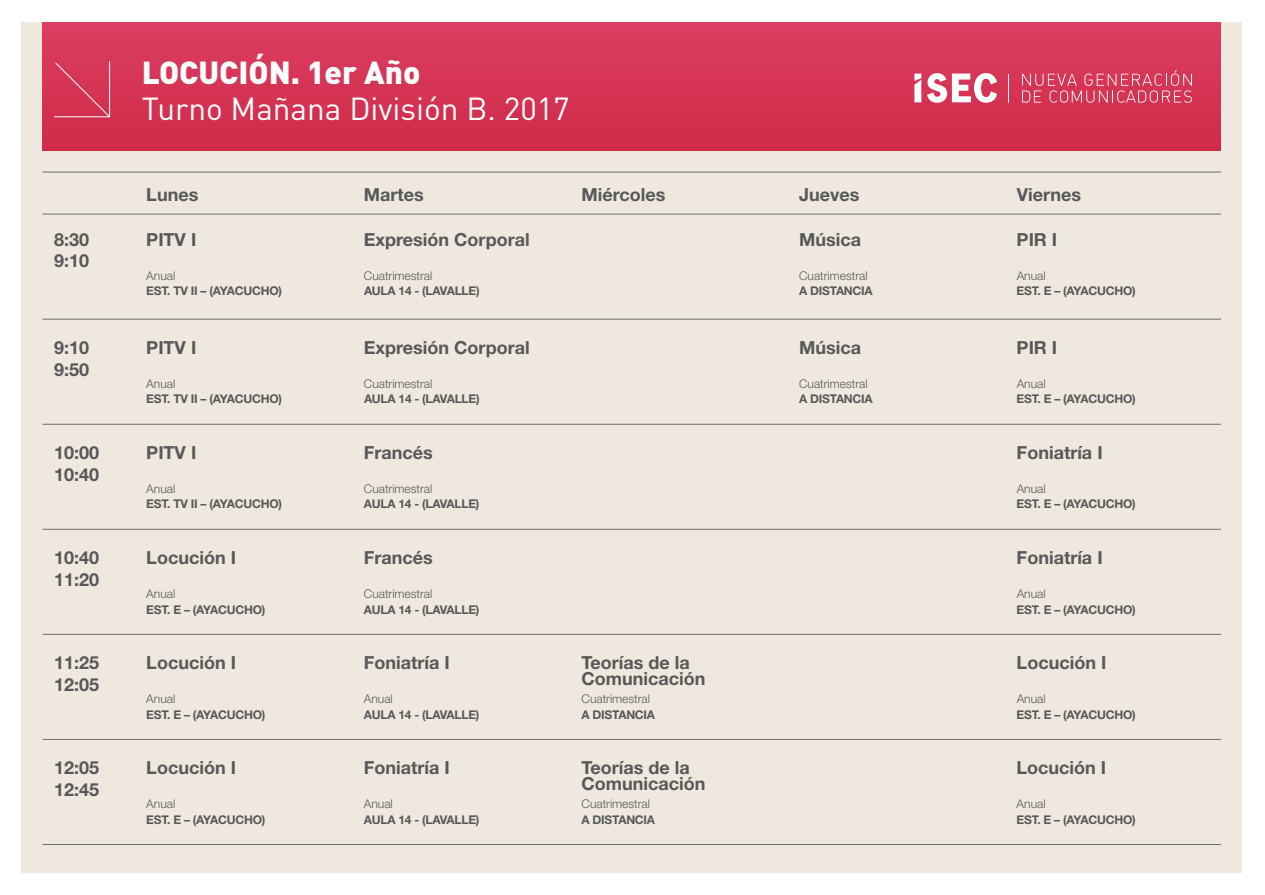
<style>
.page{position:relative;width:1265px;height:895px;background:#fff}
.page>*{position:absolute;margin:0;border:0;box-sizing:border-box;transform-origin:0 0}
.t1{font:31.5px "DIN Pro";color:#fff}
.t2{font:900 31.5px "DIN Pro";color:#fff}
.t3{font:700 18px/21.6px "Helvetica Neue LT Std";color:#57585a}
.t4{font:700 12px "Helvetica Neue LT Std";letter-spacing:-.02em;color:#57585a}
.t5{font:300 12px "Helvetica Neue LT Std";color:#57585a}
</style>
<div class="page">
<div style="left:21px;top:22px;width:1221px;height:850px;background:#efe8de"></div>
<div style="left:43px;top:22px;width:1177px;height:129px;background:#d53555"></div>
<svg style="left:1022px;top:70px;width:169px;height:33px"></svg>
<svg style="left:927px;top:73px;width:70px;height:30px"></svg>
<svg style="left:914px;top:74px;width:7px;height:28px"></svg>
<hr style="left:43px;top:172px;width:1177px;height:1px;background:#6c6d70">
<hr style="left:43px;top:214px;width:1177px;height:1px;background:#6c6d70">
<hr style="left:43px;top:319px;width:1177px;height:1px;background:#6c6d70">
<hr style="left:43px;top:424px;width:1177px;height:1px;background:#6c6d70">
<hr style="left:43px;top:529px;width:1177px;height:1px;background:#6c6d70">
<hr style="left:43px;top:634px;width:1177px;height:1px;background:#6c6d70">
<hr style="left:43px;top:739px;width:1177px;height:1px;background:#6c6d70">
<hr style="left:43px;top:844px;width:1177px;height:1px;background:#6c6d70">
<svg style="left:54px;top:61px;width:57px;height:57px"></svg>
<h1 class="t2" style="left:142px;top:51px;width:280px">LOCUCIÓN. 1er Año</h1>
<h1 class="t1" style="left:142px;top:87px;width:429px">Turno Mañana División B. 2017</h1>
<h2 class="t3" style="left:146px;top:183px;width:54px">Lunes</h2>
<h2 class="t3" style="left:364px;top:183px;width:61px">Martes</h2>
<h2 class="t3" style="left:581px;top:183px;width:85px">Miércoles</h2>
<h2 class="t3" style="left:799px;top:183px;width:62px">Jueves</h2>
<h2 class="t3" style="left:1016px;top:183px;width:66px">Viernes</h2>
<h2 class="t3" style="left:54px;top:228px;width:37px">8:30<br>9:10</h2>
<h2 class="t3" style="left:146px;top:228px;width:51px">PITV I</h2>
<p class="t5" style="left:146px;top:268px;width:30px">Anual</p>
<p class="t4" style="left:146px;top:283px;width:137px">EST. TV II – (AYACUCHO)</p>
<h2 class="t3" style="left:364px;top:228px;width:167px">Expresión Corporal</h2>
<p class="t5" style="left:364px;top:268px;width:70px">Cuatrimestral</p>
<p class="t4" style="left:364px;top:283px;width:117px">AULA 14 - (LAVALLE)</p>
<h2 class="t3" style="left:799px;top:228px;width:63px">Música</h2>
<p class="t5" style="left:799px;top:268px;width:70px">Cuatrimestral</p>
<p class="t4" style="left:799px;top:283px;width:75px">A DISTANCIA</p>
<h2 class="t3" style="left:1016px;top:228px;width:42px">PIR I</h2>
<p class="t5" style="left:1016px;top:268px;width:30px">Anual</p>
<p class="t4" style="left:1016px;top:283px;width:121px">EST. E – (AYACUCHO)</p>
<h2 class="t3" style="left:54px;top:336px;width:37px">9:10<br>9:50</h2>
<h2 class="t3" style="left:146px;top:336px;width:51px">PITV I</h2>
<p class="t5" style="left:146px;top:376px;width:30px">Anual</p>
<p class="t4" style="left:146px;top:391px;width:137px">EST. TV II – (AYACUCHO)</p>
<h2 class="t3" style="left:364px;top:336px;width:167px">Expresión Corporal</h2>
<p class="t5" style="left:364px;top:376px;width:70px">Cuatrimestral</p>
<p class="t4" style="left:364px;top:391px;width:117px">AULA 14 - (LAVALLE)</p>
<h2 class="t3" style="left:799px;top:336px;width:63px">Música</h2>
<p class="t5" style="left:799px;top:376px;width:70px">Cuatrimestral</p>
<p class="t4" style="left:799px;top:391px;width:75px">A DISTANCIA</p>
<h2 class="t3" style="left:1016px;top:336px;width:42px">PIR I</h2>
<p class="t5" style="left:1016px;top:376px;width:30px">Anual</p>
<p class="t4" style="left:1016px;top:391px;width:121px">EST. E – (AYACUCHO)</p>
<h2 class="t3" style="left:54px;top:441px;width:47px">10:00<br>10:40</h2>
<h2 class="t3" style="left:146px;top:441px;width:51px">PITV I</h2>
<p class="t5" style="left:146px;top:481px;width:30px">Anual</p>
<p class="t4" style="left:146px;top:496px;width:137px">EST. TV II – (AYACUCHO)</p>
<h2 class="t3" style="left:364px;top:441px;width:71px">Francés</h2>
<p class="t5" style="left:364px;top:481px;width:70px">Cuatrimestral</p>
<p class="t4" style="left:364px;top:496px;width:117px">AULA 14 - (LAVALLE)</p>
<h2 class="t3" style="left:1016px;top:441px;width:87px">Foniatría I</h2>
<p class="t5" style="left:1016px;top:481px;width:30px">Anual</p>
<p class="t4" style="left:1016px;top:496px;width:121px">EST. E – (AYACUCHO)</p>
<h2 class="t3" style="left:54px;top:546px;width:47px">10:40<br>11:20</h2>
<h2 class="t3" style="left:146px;top:546px;width:91px">Locución I</h2>
<p class="t5" style="left:146px;top:586px;width:30px">Anual</p>
<p class="t4" style="left:146px;top:601px;width:121px">EST. E – (AYACUCHO)</p>
<h2 class="t3" style="left:364px;top:546px;width:71px">Francés</h2>
<p class="t5" style="left:364px;top:586px;width:70px">Cuatrimestral</p>
<p class="t4" style="left:364px;top:601px;width:117px">AULA 14 - (LAVALLE)</p>
<h2 class="t3" style="left:1016px;top:546px;width:87px">Foniatría I</h2>
<p class="t5" style="left:1016px;top:586px;width:30px">Anual</p>
<p class="t4" style="left:1016px;top:601px;width:121px">EST. E – (AYACUCHO)</p>
<h2 class="t3" style="left:54px;top:651px;width:47px">11:25<br>12:05</h2>
<h2 class="t3" style="left:146px;top:651px;width:91px">Locución I</h2>
<p class="t5" style="left:146px;top:691px;width:30px">Anual</p>
<p class="t4" style="left:146px;top:706px;width:121px">EST. E – (AYACUCHO)</p>
<h2 class="t3" style="left:364px;top:651px;width:87px">Foniatría I</h2>
<p class="t5" style="left:364px;top:691px;width:30px">Anual</p>
<p class="t4" style="left:364px;top:706px;width:117px">AULA 14 - (LAVALLE)</p>
<h2 class="t3" style="left:581px;top:654px;width:125px;line-height:15.6px">Teorías de la<br>Comunicación</h2>
<p class="t5" style="left:581px;top:691px;width:70px">Cuatrimestral</p>
<p class="t4" style="left:581px;top:706px;width:75px">A DISTANCIA</p>
<h2 class="t3" style="left:1016px;top:651px;width:91px">Locución I</h2>
<p class="t5" style="left:1016px;top:691px;width:30px">Anual</p>
<p class="t4" style="left:1016px;top:706px;width:121px">EST. E – (AYACUCHO)</p>
<h2 class="t3" style="left:54px;top:756px;width:47px">12:05<br>12:45</h2>
<h2 class="t3" style="left:1016px;top:756px;width:91px">Locución I</h2>
<p class="t5" style="left:1016px;top:796px;width:30px">Anual</p>
<p class="t4" style="left:1016px;top:811px;width:121px">EST. E – (AYACUCHO)</p>
<h2 class="t3" style="left:146px;top:756px;width:91px">Locución I</h2>
<p class="t5" style="left:146px;top:796px;width:30px">Anual</p>
<p class="t4" style="left:146px;top:811px;width:121px">EST. E – (AYACUCHO)</p>
<h2 class="t3" style="left:364px;top:756px;width:87px">Foniatría I</h2>
<p class="t5" style="left:364px;top:796px;width:30px">Anual</p>
<p class="t4" style="left:364px;top:811px;width:117px">AULA 14 - (LAVALLE)</p>
<h2 class="t3" style="left:581px;top:759px;width:125px;line-height:15.6px">Teorías de la<br>Comunicación</h2>
<p class="t5" style="left:581px;top:796px;width:70px">Cuatrimestral</p>
<p class="t4" style="left:581px;top:811px;width:75px">A DISTANCIA</p>
</div>
